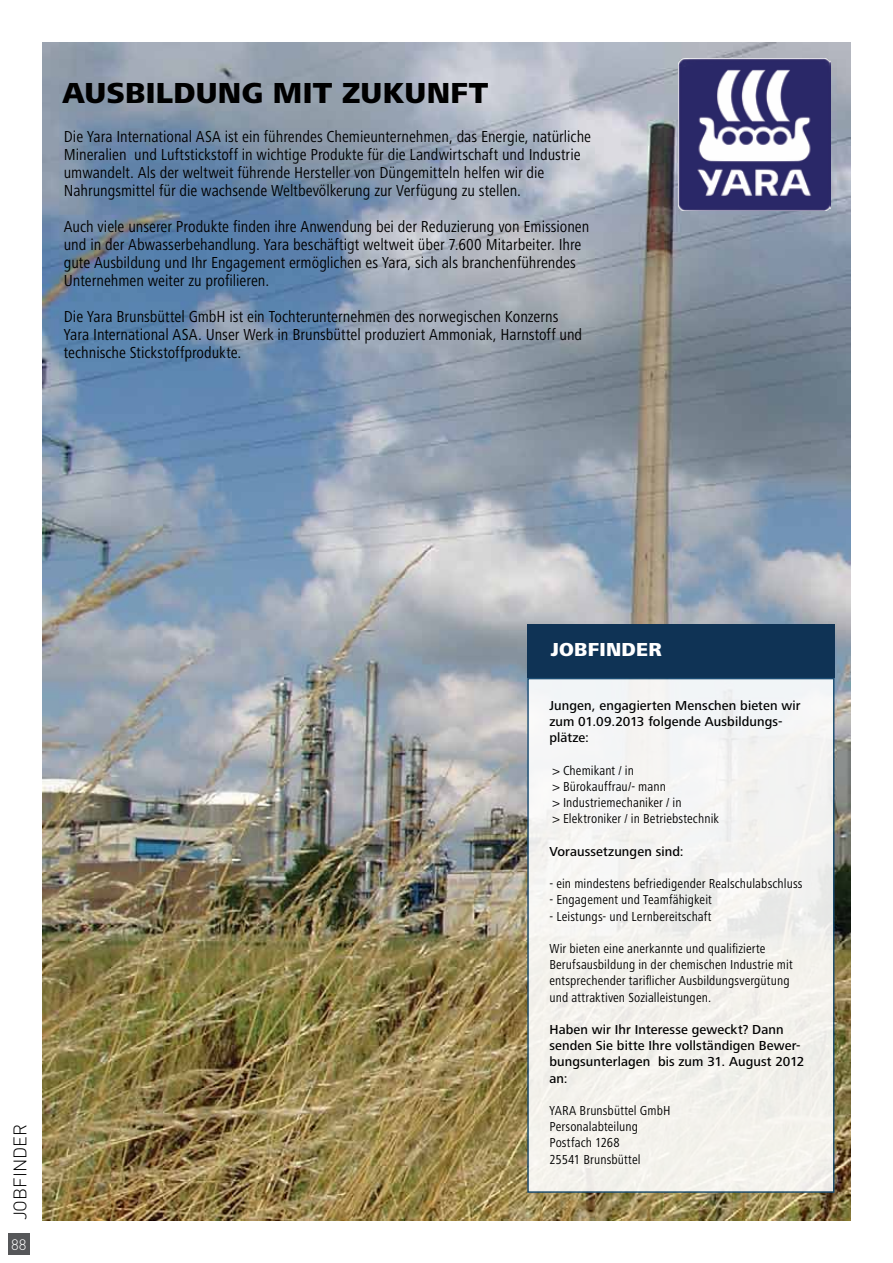
<style>
.page{position:relative;width:893px;height:1263px;background:#fff}
.page>*{position:absolute;margin:0;border:0;box-sizing:border-box;transform-origin:0 0}
.t1{font:800 30px "Frutiger Next LT";letter-spacing:.01em;color:#000}
.t2{font:800 19.5px "Frutiger Next LT";color:#fff}
.t3{font:300 18px "DIN Pro";color:#000}
.t4{font:condensed 16.5px/18px "Frutiger Next LT";color:#000}
.t5{font:300 15px "DIN Pro";color:#fff}
.t6{font:condensed 13.5px/16.2px "Frutiger Next LT";letter-spacing:.01em;color:#000}
.t7{font:500 13.5px/16.2px "Frutiger Next LT";letter-spacing:.01em;color:#000}
</style>
<div class="page">
<div style="left:9px;top:1233px;width:21px;height:21px;background:#565759"></div>
<img style="left:43px;top:43px;width:807px;height:1177px">
<img style="left:678px;top:58px;width:153px;height:153px">
<div style="left:527px;top:624px;width:307px;height:54px;background:#0f3355"></div>
<div style="left:527px;top:678px;width:307px;height:515px;background:#f4f3f0;border:2px solid #11466e"></div>
<h1 class="t1" style="left:63px;top:76px;width:427px">AUSBILDUNG MIT ZUKUNFT</h1>
<p class="t4" style="left:64px;top:127px;width:529px">Die Yara International ASA ist ein führendes Chemieunternehmen, das Energie, natürliche Mineralien und Luftstickstoff in wichtige Produkte für die Landwirtschaft und Industrie umwandelt. Als der weltweit führende Hersteller von Düngemitteln helfen wir die Nahrungsmittel für die wachsende Weltbevölkerung zur Verfügung zu stellen.</p>
<p class="t4" style="left:64px;top:217px;width:527px">Auch viele unserer Produkte finden ihre Anwendung bei der Reduzierung von Emissionen und in der Abwasserbehandlung. Yara beschäftigt weltweit über 7.600 Mitarbeiter. Ihre gute Ausbildung und Ihr Engagement ermöglichen es Yara, sich als branchenführendes Unternehmen weiter zu profilieren.</p>
<p class="t4" style="left:64px;top:307px;width:520px">Die Yara Brunsbüttel GmbH ist ein Tochterunternehmen des norwegischen Konzerns<br>Yara International ASA. Unser Werk in Brunsbüttel produziert Ammoniak, Harnstoff und technische Stickstoffprodukte.</p>
<p class="t3" style="left:8px;top:1220px;width:98px;rotate:-90deg">JOBFINDER</p>
<p class="t5" style="left:11px;top:1234px;width:17px">88</p>
<p class="t2" style="left:551px;top:638px;width:37px">JOBFIND</p>
<p class="t2" style="left:636px;top:638px;width:27px">ER</p>
<p class="t7" style="left:549px;top:697px;width:253px">Jungen, engagierten Menschen bieten wir zum 01.09.2013 folgende Ausbildungs&shy;plätze:</p>
<p class="t6" style="left:553px;top:762px;width:168px">&gt; Chemikant / in<br>&gt; Bürokauffrau/- mann<br>&gt; Industriemechaniker / in<br>&gt; Elektroniker / in Betriebstechnik</p>
<p class="t7" style="left:549px;top:843px;width:136px">Voraussetzungen sind:</p>
<p class="t6" style="left:549px;top:875px;width:255px">- ein mindestens befriedigender Realschulabschluss</p>
<p class="t6" style="left:549px;top:892px;width:164px">- Engagement und Teamfähigkeit</p>
<p class="t6" style="left:549px;top:908px;width:164px">- Leistungs- und Lernbereitschaft</p>
<p class="t6" style="left:549px;top:940px;width:245px">Wir bieten eine anerkannte und qualifizierte Berufsausbildung in der chemischen Industrie mit entsprechender tariflicher Ausbildungsvergütung und attraktiven Sozialleistungen.</p>
<p class="t7" style="left:549px;top:1021px;width:257px">Haben wir Ihr Interesse geweckt? Dann senden Sie bitte Ihre vollständigen Bewer&shy;bungsunterlagen bis zum 31. August 2012 an:</p>
<p class="t6" style="left:549px;top:1102px;width:123px">YARA Brunsbüttel GmbH<br>Personalabteilung<br>Postfach 1268<br>25541 Brunsbüttel</p>
</div>
